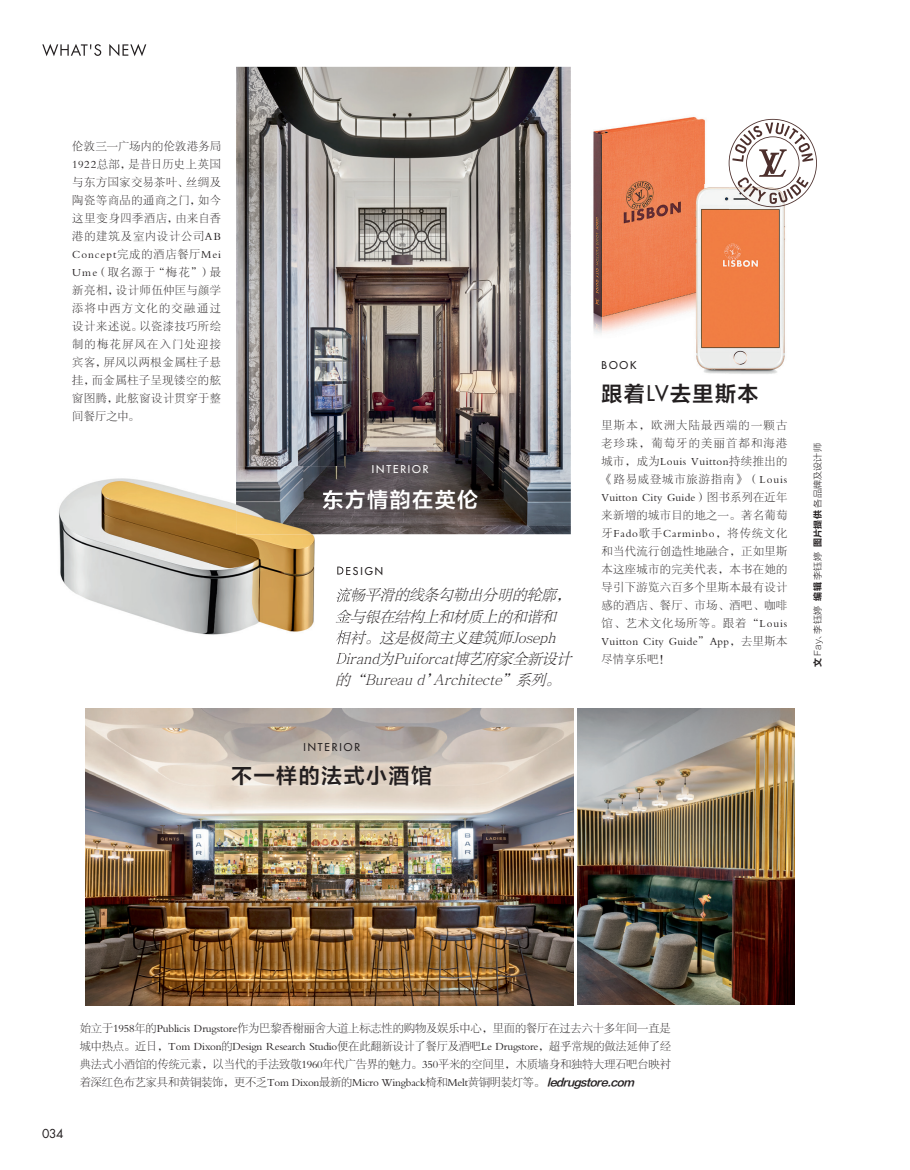
<style>
.page{position:relative;width:910px;height:1170px;background:#fff}
.page>*{position:absolute;margin:0;border:0;box-sizing:border-box;transform-origin:0 0}
.t1{font:21px "FZLTZCHK GBK1 0";letter-spacing:.07em;color:#231f20}
.t2{font:21px "FZLTZCHK GBK1 0";letter-spacing:.07em;color:#fff}
.t3{font:italic 15px/21px "FZLTKSK GBK1 0";color:#231f20}
.t4{font:12px "Futura";color:#231f20}
.t5{font:11.25px/18px "FZSYJW GB1 0";letter-spacing:.03em;color:#231f20;text-align:justify}
.t6{font:10.5px "Futura";letter-spacing:.18em;color:#231f20}
.t7{font:10.5px "Futura";letter-spacing:.18em;color:#fff}
.t8{font:9px "FZLTXHK GBK1 0";letter-spacing:.025em;color:#231f20}
.s1{font-family:"Futura"}
.s2{font-family:"FZLTCHK GBK1 0"}
.s3{font-family:"FZLTZCHK GBK1 0";font-style:italic;font-size:10.5px}
</style>
<div class="page">
<img style="left:593px;top:117px;width:136px;height:217px">
<img style="left:236px;top:67px;width:335px;height:467px">
<img style="left:578px;top:708px;width:216px;height:296px">
<img style="left:85px;top:708px;width:488px;height:296px">
<img style="left:696px;top:207px;width:90px;height:167px">
<img style="left:692px;top:185px;width:37px;height:153px">
<svg style="left:729px;top:119px;width:88px;height:88px"></svg>
<img style="left:59px;top:478px;width:286px;height:157px">
<img style="left:236px;top:466px;width:109px;height:68px">
<img style="left:335px;top:588px;width:10px;height:14px">
<img style="left:335px;top:609px;width:10px;height:14px">
<img style="left:335px;top:630px;width:10px;height:14px">
<svg style="left:336px;top:653px;width:9px;height:11px"></svg>
<svg style="left:337px;top:566px;width:8px;height:8px"></svg>
<img style="left:323px;top:490px;width:22px;height:19px">
<svg style="left:42px;top:44px;width:104px;height:12px"></svg>
<p class="t5" style="left:72px;top:137px;width:150px">伦敦三一广场内的伦敦港务局1922总部，是昔日历史上英国与东方国家交易茶叶、丝绸及陶瓷等商品的通商之门，如今这里变身四季酒店，由来自香港的建筑及室内设计公司AB Concept完成的酒店餐厅Mei Ume（取名源于“梅花”）最新亮相，设计师伍仲匡与颜学添将中西方文化的交融通过设计来述说。以瓷漆技巧所绘制的梅花屏风在入门处迎接宾客，屏风以两根金属柱子悬挂，而金属柱子呈现镂空的舷窗图腾，此舷窗设计贯穿于整间餐厅之中。</p>
<p class="t7" style="left:372px;top:462px;width:58px">INTERIOR</p>
<p class="t2" style="left:322px;top:488px;width:157px">东方情韵在英伦</p>
<p class="t6" style="left:337px;top:564px;width:48px">DESIGN</p>
<p class="t3" style="left:335px;top:585px;width:242px">流畅平滑的线条勾勒出分明的轮廓，金与银在结构上和材质上的和谐和相衬。这是极简主义建筑师Joseph<br>Dirand为Puiforcat博艺府家全新设计的“Bureaud’ Architecte”系列。</p>
<p class="t6" style="left:303px;top:740px;width:58px">INTERIOR</p>
<p class="t1" style="left:231px;top:764px;width:202px">不一样的法式小酒馆</p>
<p class="t6" style="left:601px;top:358px;width:36px">BOOK</p>
<p class="t1" style="left:601px;top:382px;width:158px">跟着<span class="s1">LV</span>去里斯本</p>
<p class="t5" style="left:601px;top:416px;width:187px">里斯本，欧洲大陆最西端的一颗古老珍珠，葡萄牙的美丽首都和海港城市，成为Louis Vuitton持续推出的《路易威登城市旅游指南》（Louis Vuitton City Guide）图书系列在近年来新增的城市目的地之一。著名葡萄牙Fado歌手Carminbo，将传统文化和当代流行创造性地融合，正如里斯本这座城市的完美代表，本书在她的导引下游览六百多个里斯本最有设计感的酒店、餐厅、市场、酒吧、咖啡馆、艺术文化场所等。跟着“Louis Vuitton City Guide”App，去里斯本尽情享乐吧！</p>
<p class="t8" style="left:813px;top:667px;width:225px;rotate:-90deg"><span class="s2">文</span> Fay、李钰婷 <span class="s2">编辑</span> 李钰婷 <span class="s2">图片提供</span> 各品牌及设计师</p>
<p class="t4" style="left:42px;top:1125px;width:23px">034</p>
<p class="t5" style="left:80px;top:1019px;width:593px">始立于1958年的Publicis Drugstore作为巴黎香榭丽舍大道上标志性的购物及娱乐中心，里面的餐厅在过去六十多年间一直是城中热点。近日，Tom Dixon的Design Research Studio便在此翻新设计了餐厅及酒吧Le Drugstore，超乎常规的做法延伸了经典法式小酒馆的传统元素，以当代的手法致敬1960年代广告界的魅力。350平米的空间里，木质墙身和独特大理石吧台映衬着深红色布艺家具和黄铜装饰，更不乏Tom Dixon最新的Micro Wingback椅和Melt黄铜明装灯等。 <span class="s3">ledrugstore.com</span></p>
</div>
